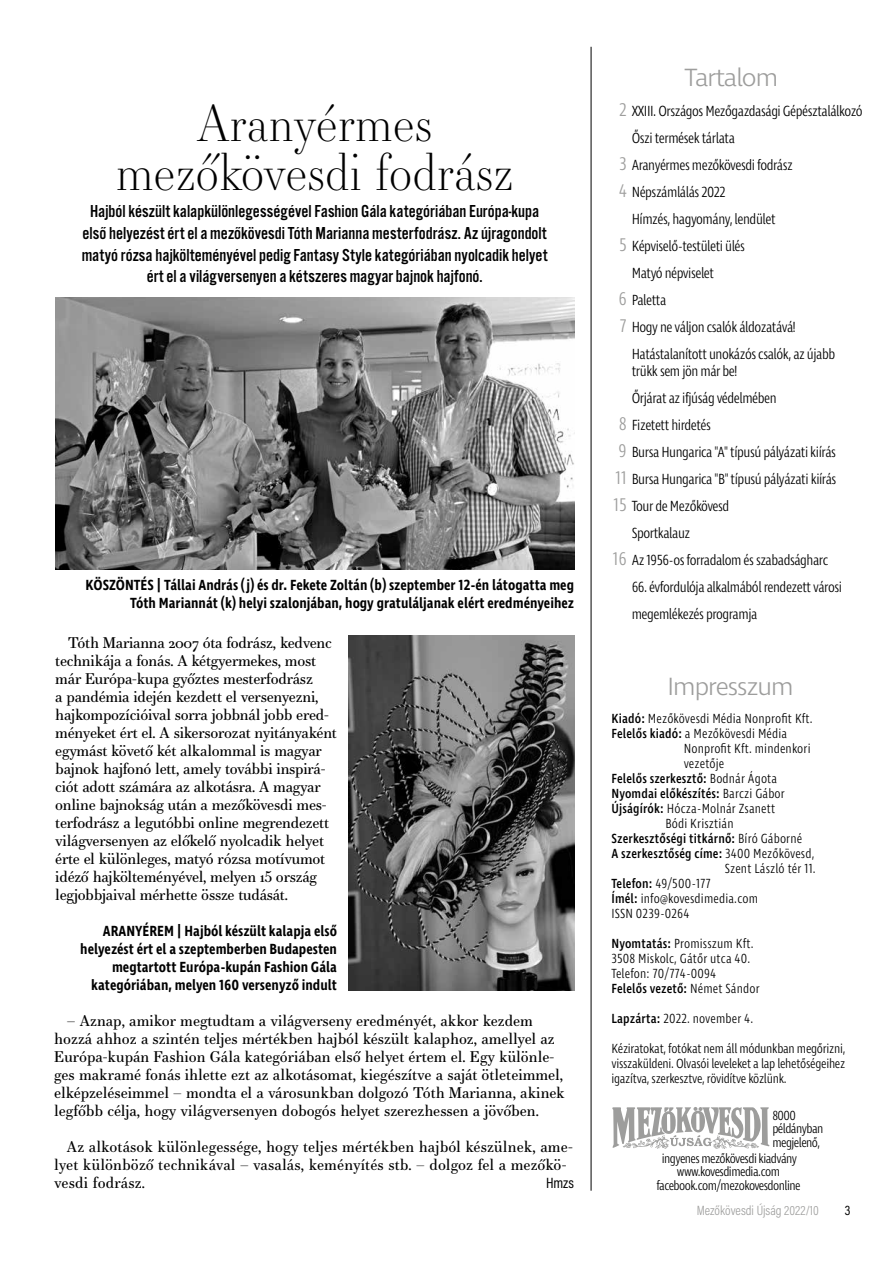
<style>
.page{position:relative;width:893px;height:1263px;background:#fff}
.page>*{position:absolute;margin:0;border:0;box-sizing:border-box;transform-origin:0 0}
.t1{font:300 49.5px/49.5px "Essonnes Display";color:#000;text-align:center}
.t2{font:300 25.5px "Ingra";letter-spacing:-.04em;color:#9d9d9c}
.t3{font:300 18.75px/27px "Ingra Cd";color:#9d9d9c}
.t4{font:18px/21.6px "Alternate Got No 3 D";color:#000;text-align:center}
.t5{font:15px/18px "Essonnes Text";letter-spacing:-.015em;color:#000}
.t6{font:300 15px/27px "Ingra Cd";letter-spacing:-.03em;color:#000}
.t7{font:600 15px/18px "Ingra Cd";color:#000;text-align:right}
.t8{font:15px/18px "Essonnes Text";letter-spacing:.01em;color:#000}
.t9{font:15px "Acumin Pro Cond";color:#000}
.t10{font:300 13.5px/15px "Ingra Cd";letter-spacing:.005em;color:#000}
.t11{font:500 13.5px "Ingra Cd";letter-spacing:.01em;color:#000}
.t12{font:300 13.5px/13.5px "Ingra Cd";letter-spacing:-.04em;color:#000}
.t13{font:300 13.5px "Acumin Pro Cond";color:#9d9d9c}
.t14{font:13.5px "Acumin Pro Cond";color:#000}
.s1{font-weight:500}
.s2{font-weight:300}
</style>
<div class="page">
<hr style="left:591px;top:47px;width:1px;height:1144px;background:#000">
<svg style="left:612px;top:1107px;width:157px;height:42px"></svg>
<img style="left:55px;top:297px;width:519px;height:273px">
<img style="left:349px;top:636px;width:225px;height:354px">
<h1 class="t1" style="left:116px;top:96px;width:399px">Aranyérmes mezőkövesdi fodrász</h1>
<p class="t4" style="left:82px;top:201px;width:467px">Hajból készült kalapkülönlegességével Fashion Gála kategóriában Európa-kupa első helyezést ért el a mezőkövesdi Tóth Marianna mesterfodrász. Az újragondolt matyó rózsa hajkölteményével pedig Fantasy Style kategóriában nyolcadik helyet ért el a világversenyen a kétszeres magyar bajnok hajfonó.</p>
<p class="t7" style="left:86px;top:577px;width:490px">KÖSZÖNTÉS | Tállai András (j) és dr. Fekete Zoltán (b) szeptember 12-én látogatta meg<br>Tóth Mariannát (k) helyi szalonjában, hogy gratuláljanak elért eredményeihez</p>
<p class="t5" style="left:55px;top:633px;width:283px;text-indent:13px">Tóth Marianna 2007 óta fodrász, kedvenc technikája a fonás. A kétgyermekes, most már Európa-kupa győztes mesterfodrász<br>a pandémia idején kezdett el versenyezni, hajkompozícióival sorra jobbnál jobb ered&shy;ményeket ért el. A sikersorozat nyitányaként egymást követő két alkalommal is magyar bajnok hajfonó lett, amely további inspirá&shy;ciót adott számára az alkotásra. A magyar online bajnokság után a mezőkövesdi mes&shy;terfodrász a legutóbbi online megrendezett világversenyen az előkelő nyolcadik helyet érte el különleges, matyó rózsa motívumot idéző hajkölteményével, melyen 15 ország legjobbjaival mérhette össze tudását.</p>
<p class="t7" style="left:80px;top:923px;width:258px">ARANYÉREM | Hajból készült kalapja első helyezést ért el a szeptemberben Budapesten megtartott Európa-kupán Fashion Gála kategóriában, melyen 160 versenyző indult</p>
<p class="t5" style="left:54px;top:1011px;width:512px;text-indent:13px">– Aznap, amikor megtudtam a világverseny eredményét, akkor kezdem hozzá ahhoz a szintén teljes mértékben hajból készült kalaphoz, amellyel az Európa-kupán Fashion Gála kategóriában első helyet értem el. Egy különle&shy;ges makramé fonás ihlette ezt az alkotásomat, kiegészítve a saját ötleteimmel, elképzeléseimmel – mondta el a városunkban dolgozó Tóth Marianna, akinek legfőbb célja, hogy világversenyen dobogós helyet szerezhessen a jövőben.</p>
<p class="t8" style="left:54px;top:1137px;width:520px;text-indent:13px">Az alkotások különlegessége, hogy teljes mértékben hajból készülnek, ame&shy;lyet különböző technikával – vasalás, keményítés stb. – dolgoz fel a mezőkö&shy;vesdi fodrász.</p>
<p class="t9" style="left:546px;top:1173px;width:30px">Hmzs</p>
<h2 class="t2" style="left:685px;top:62px;width:95px">Tartalom</h2>
<p class="t3" style="left:619px;top:98px;width:9px">2</p>
<p class="t6" style="left:632px;top:99px;width:232px">XXIII. Országos Mezőgazdasági Gépésztalálkozó<br>Őszi termések tárlata<br>Aranyérmes mezőkövesdi fodrász<br>Népszámlálás 2022<br>Hímzés, hagyomány, lendület<br>Képviselő-testületi ülés<br>Matyó népviselet<br>Paletta<br>Hogy ne váljon csalók áldozatává!<br>Hatástalanított unokázós csalók, az újabb</p>
<p class="t6" style="left:632px;top:358px;width:206px">trükk sem jön már be!<br>Őrjárat az ifjúság védelmében<br>Fizetett hirdetés<br>Bursa Hungarica "A" típusú pályázati kiírás<br>Bursa Hungarica "B" típusú pályázati kiírás<br>Tour de Mezőkövesd<br>Sportkalauz<br>Az 1956-os forradalom és szabadságharc</p>
<p class="t6" style="left:632px;top:574px;width:212px">66. évfordulója alkalmából rendezett városi megemlékezés programja</p>
<p class="t3" style="left:619px;top:152px;width:10px">3<br>4</p>
<p class="t3" style="left:619px;top:233px;width:9px">5</p>
<p class="t3" style="left:619px;top:287px;width:10px">6<br>7</p>
<p class="t3" style="left:613px;top:411px;width:15px;text-align:justify">8<br>9<br>11<br>15</p>
<p class="t3" style="left:613px;top:546px;width:16px">16</p>
<h2 class="t2" style="left:668px;top:671px;width:127px">Impresszum</h2>
<p class="t10" style="left:611px;top:711px;width:203px"><span class="s1">Kiadó:</span> Mezőkövesdi Média Nonprofit Kft.</p>
<p class="t10" style="left:611px;top:726px;width:177px"><span class="s1">Felelős kiadó:</span> a Mezőkövesdi Média</p>
<p class="t10" style="left:684px;top:741px;width:128px">Nonprofit Kft. mindenkori</p>
<p class="t10" style="left:684px;top:756px;width:42px">vezetője</p>
<p class="t11" style="left:611px;top:770px;width:167px">Felelős szerkesztő: <span class="s2">Bodnár Ágota</span></p>
<p class="t11" style="left:611px;top:785px;width:175px">Nyomdai előkészítés: <span class="s2">Barczi Gábor</span></p>
<p class="t10" style="left:611px;top:801px;width:165px"><span class="s1">Újságírók:</span> Hócza-Molnár Zsanett</p>
<p class="t10" style="left:665px;top:816px;width:70px">Bódi Krisztián</p>
<p class="t11" style="left:611px;top:830px;width:192px">Szerkesztőségi titkárnő: <span class="s2">Bíró Gáborné</span></p>
<p class="t11" style="left:611px;top:845px;width:204px">A szerkesztőség címe: <span class="s2">3400 Mezőkövesd,</span></p>
<p class="t10" style="left:725px;top:861px;width:92px">Szent László tér 11.</p>
<p class="t10" style="left:611px;top:876px;width:101px"><span class="s1">Telefon:</span> 49/500-177</p>
<p class="t10" style="left:611px;top:891px;width:148px"><span class="s1">Ímél:</span> info@kovesdimedia.com</p>
<p class="t10" style="left:611px;top:906px;width:79px">ISSN 0239-0264</p>
<p class="t10" style="left:611px;top:936px;width:150px"><span class="s1">Nyomtatás:</span> Promisszum Kft.<br>3508 Miskolc, Gátőr utca 40.<br>Telefon: 70/774-0094<br><span class="s1">Felelős vezető:</span> Német Sándor</p>
<p class="t10" style="left:611px;top:1011px;width:143px"><span class="s1">Lapzárta:</span> 2022. november 4.</p>
<p class="t10" style="left:611px;top:1041px;width:235px;text-align:justify">Kéziratokat, fotókat nem áll módunkban megőrizni, visszaküldeni. Olvasói leveleket a lap lehetőségeihez igazítva, szerkesztve, rövidítve közlünk.</p>
<p class="t12" style="left:772px;top:1109px;width:53px">8000 példányban megjelenő,</p>
<p class="t12" style="left:656px;top:1152px;width:146px;text-align:center">ingyenes mezőkövesdi kiadvány www.kovesdimedia.com facebook.com/mezokovesdonline</p>
<p class="t13" style="left:697px;top:1202px;width:123px">Mezőkövesdi Újság 2022/10</p>
<p class="t14" style="left:845px;top:1202px;width:7px">3</p>
</div>
